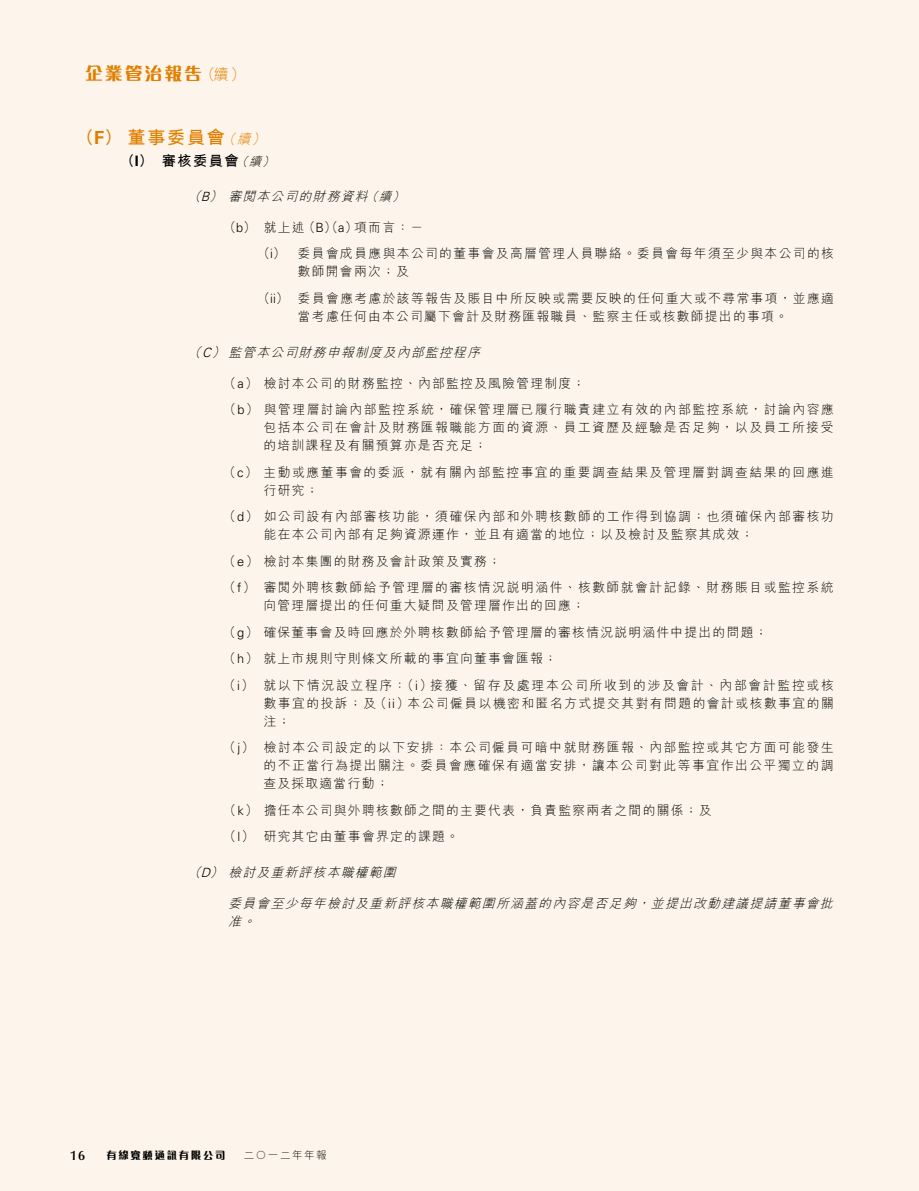
<style>
.page{position:relative;width:919px;height:1191px;background:#fff}
.page>*{position:absolute;margin:0;border:0;box-sizing:border-box;transform-origin:0 0}
.t1{font:700 18px "M Hei HK";letter-spacing:.1em;color:#e17e00}
.t2{font:700 18px "M Ngai HK";letter-spacing:.1em;color:#e17e00}
.t3{font:700 14.25px "M Hei HK";letter-spacing:.1em;color:#000}
.t4{font:600 13.5px "Optima LT Std";color:#000}
.t5{font:300 12.75px/26.5px "M Hei HK";letter-spacing:.11em;color:#000}
.t6{font:italic 300 12.75px/18px "M Hei HK";color:#000}
.t7{font:700 10.5px "M Ngai HK";letter-spacing:.15em;color:#000}
.s1{font-family:"M Hei HK";font-weight:300;font-size:15px}
.s2{font-family:"Univers LT Std"}
.s3{font-weight:300;font-style:italic;font-size:13.5px}
.s4{font-weight:300;font-style:italic;font-size:12px}
.s5{font-size:12px}
.s6{font-family:"M Hei HKS"}
.s7{font-family:"M Hei HK";font-weight:300}
</style>
<div class="page">
<div style="left:0;top:0;width:918px;height:1191px;background:#fdf5eb"></div>
<hr style="left:918px;top:0;width:1px;height:1191px;background:#fdf5eb">
<h1 class="t2" style="left:85px;top:64px;width:162px">企業管治報告<span class="s1">（續）</span></h1>
<h1 class="t1" style="left:76px;top:124px;width:195px">（<span class="s2">F</span>）董事委員會<span class="s3">（續）</span></h1>
<p class="t3" style="left:120px;top:150px;width:159px">（<span class="s2">I</span>） 審核委員會<span class="s4">（續）</span></p>
<p class="t6" style="left:188px;top:187px;width:222px">（<span class="s2">B</span>）審閱本公司的財務資料<span class="s5">（續）</span></p>
<p class="t5" style="left:257px;top:213px;width:578px;text-indent:-34px">（<span class="s2">b</span>） 就上述（<span class="s2">B</span>）（<span class="s2">a</span>）項而言：<span class="s6">－<br></span>（<span class="s2">i</span>） 委員會成員應與本公司的董事會及高層管理人員聯絡。委員會每年須至少與本公司的核</p>
<p class="t5" style="left:257px;top:258px;width:578px;text-indent:40px">數師開會兩次；及<br>（<span class="s2">ii</span>） 委員會應考慮於該等報告及賬目中所反映或需要反映的任何重大或不尋常事項，並應適</p>
<p class="t5" style="left:298px;top:302px;width:491px">當考慮任何由本公司屬下會計及財務匯報職員、監察主任或核數師提出的事項。</p>
<p class="t6" style="left:188px;top:342px;width:298px">（<span class="s2">C</span>）監管本公司財務申報制度及內部監控程序</p>
<p class="t5" style="left:223px;top:369px;width:612px">（<span class="s2">a</span>）檢討本公司的財務監控、內部監控及風險管理制度；<br>（<span class="s2">b</span>）與管理層討論內部監控系統，確保管理層已履行職責建立有效的內部監控系統，討論內容應</p>
<p class="t5" style="left:263px;top:418px;width:571px;line-height:18px">包括本公司在會計及財務匯報職能方面的資源、員工資歷及經驗是否足夠，以及員工所接受的培訓課程及有關預算亦是否充足；</p>
<p class="t5" style="left:264px;top:462px;width:571px;line-height:18px;text-indent:-41px">（<span class="s2">c</span>）主動或應董事會的委派，就有關內部監控事宜的重要調查結果及管理層對調查結果的回應進行研究；</p>
<p class="t5" style="left:264px;top:507px;width:571px;line-height:18px;text-indent:-40px">（<span class="s2">d</span>）如公司設有內部審核功能，須確保內部和外聘核數師的工作得到協調；也須確保內部審核功能在本公司內部有足夠資源運作，並且有適當的地位；以及檢討及監察其成效；</p>
<p class="t5" style="left:223px;top:547px;width:612px">（<span class="s2">e</span>）檢討本集團的財務及會計政策及實務；<br>（<span class="s2">f</span>） 審閱外聘核數師給予管理層的審核情況說明涵件、核數師就會計記錄、財務賬目或監控系統</p>
<p class="t5" style="left:223px;top:592px;width:612px;text-indent:40px">向管理層提出的任何重大疑問及管理層作出的回應；<br>（<span class="s2">g</span>）確保董事會及時回應於外聘核數師給予管理層的審核情況說明涵件中提出的問題；<br>（<span class="s2">h</span>）就上市規則守則條文所載的事宜向董事會匯報；<br>（<span class="s2">i</span>） 就以下情況設立程序：（<span class="s2">i</span>）接獲、留存及處理本公司所收到的涉及會計、內部會計監控或核</p>
<p class="t5" style="left:264px;top:693px;width:571px;line-height:18px">數事宜的投訴；及（<span class="s2">ii</span>）本公司僱員以機密和匿名方式提交其對有問題的會計或核數事宜的關注；</p>
<p class="t5" style="left:263px;top:738px;width:571px;line-height:18px;text-align:justify;text-indent:-40px">（<span class="s2">j</span>） 檢討本公司設定的以下安排：本公司僱員可暗中就財務匯報、內部監控或其它方面可能發生的不正當行為提出關注。委員會應確保有適當安排，讓本公司對此等事宜作出公平獨立的調查及採取適當行動；</p>
<p class="t5" style="left:223px;top:796px;width:489px">（<span class="s2">k</span>）擔任本公司與外聘核數師之間的主要代表，負責監察兩者之間的關係；及（<span class="s2">l</span>） 研究其它由董事會界定的課題。</p>
<p class="t6" style="left:188px;top:863px;width:213px">（<span class="s2">D</span>）檢討及重新評核本職權範圍</p>
<p class="t6" style="left:228px;top:894px;width:610px">委員會至少每年檢討及重新評核本職權範圍所涵蓋的內容是否足夠，並提出改動建議提請董事會批准。</p>
<p class="t4" style="left:70px;top:1147px;width:17px">16</p>
<p class="t7" style="left:106px;top:1150px;width:222px">有線寬頻通訊有限公司 <span class="s7">　二○一二年年報</span></p>
</div>
